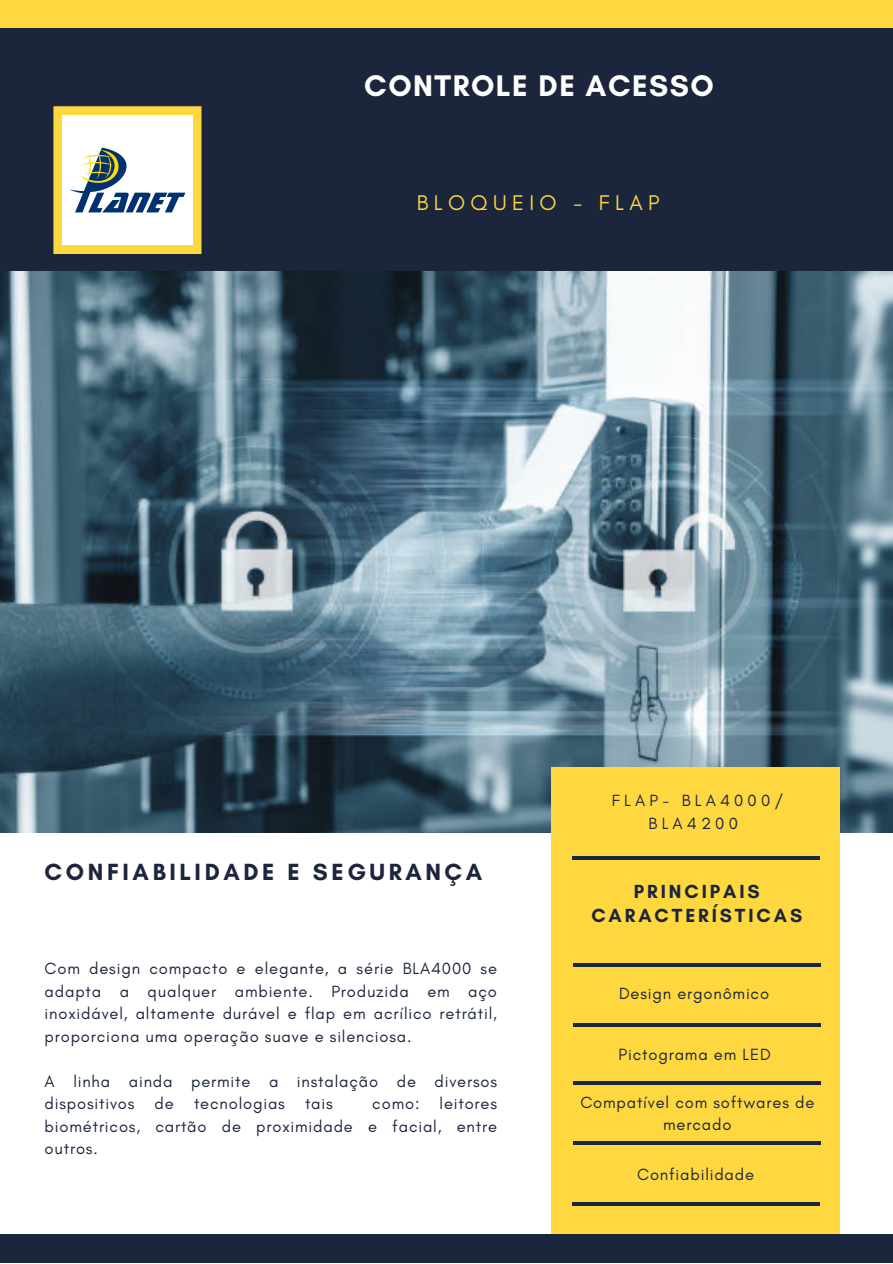
<style>
.page{position:relative;width:893px;height:1264px;background:#fff}
.page>*{position:absolute;margin:0;border:0;box-sizing:border-box;transform-origin:0 0}
.t1{font:700 30.3px "Glacial Indifference";letter-spacing:.05em;color:#fff}
.t2{font:700 23.85px "Glacial Indifference";letter-spacing:.15em;color:#1b253c}
.t3{font:21.6px "Glacial Indifference";letter-spacing:.25em;color:#ffd840}
.t4{font:700 19.35px/23.5px "Glacial Indifference";letter-spacing:.15em;color:#1b253c;text-align:center}
.t5{font:16.5px/22.5px "Glacial Indifference";letter-spacing:.05em;color:#1b253c;text-align:justify}
.t6{font:16.5px/22.5px "Glacial Indifference";letter-spacing:.25em;color:#1b253c;text-align:center}
</style>
<div class="page">
<img style="left:0;top:271px;width:892px;height:561px">
<div style="left:0;top:27px;width:892px;height:244px;background:#1b253c"></div>
<svg style="left:53px;top:106px;width:148px;height:148px;background:#fad74e"></svg>
<div style="left:551px;top:767px;width:288px;height:479px;background:#ffd840"></div>
<hr style="left:572px;top:856px;width:247px;height:3px;background:#1b253c">
<hr style="left:573px;top:963px;width:248px;height:3px;background:#1b253c">
<hr style="left:573px;top:1023px;width:248px;height:3px;background:#1b253c">
<hr style="left:573px;top:1081px;width:248px;height:3px;background:#1b253c">
<hr style="left:573px;top:1141px;width:248px;height:3px;background:#1b253c">
<hr style="left:572px;top:1202px;width:247px;height:3px;background:#1b253c">
<div style="left:0;top:0;width:892px;height:27px;background:#ffd840"></div>
<div style="left:0;top:1234px;width:892px;height:28px;background:#1b253c"></div>
<img style="left:63px;top:116px;width:129px;height:129px">
<p class="t1" style="left:364px;top:68px;width:351px">CONTROLE DE ACESSO</p>
<p class="t3" style="left:417px;top:189px;width:244px">BLOQUEIO - FLAP</p>
<p class="t2" style="left:45px;top:857px;width:439px">CONFIABILIDADE E SEGURANÇA</p>
<p class="t5" style="left:45px;top:957px;width:454px">Com design compacto e elegante, a série BLA4000 se adapta a qualquer ambiente. Produzida em aço inoxidável, altamente durável e flap em acrílico retrátil, proporciona uma operação suave e silenciosa.</p>
<p class="t5" style="left:45px;top:1069px;width:454px">A linha ainda permite a instalação de diversos dispositivos de tecnologias tais</p>
<p class="t5" style="left:45px;top:1092px;width:454px;text-indent:327px">como: leitores biométricos, cartão de proximidade e facial, entre outros.</p>
<p class="t6" style="left:612px;top:789px;width:173px">FLAP- BLA4000/<br>BLA4200</p>
<p class="t4" style="left:591px;top:879px;width:212px">PRINCIPAIS<br>CARACTERÍSTICAS</p>
<p class="t5" style="left:619px;top:982px;width:151px">Design ergonômico</p>
<p class="t5" style="left:618px;top:1043px;width:154px">Pictograma em LED</p>
<p class="t5" style="left:580px;top:1090px;width:235px;text-align:center">Compatível com softwares de mercado</p>
<p class="t5" style="left:637px;top:1162px;width:118px">Confiabilidade</p>
</div>
